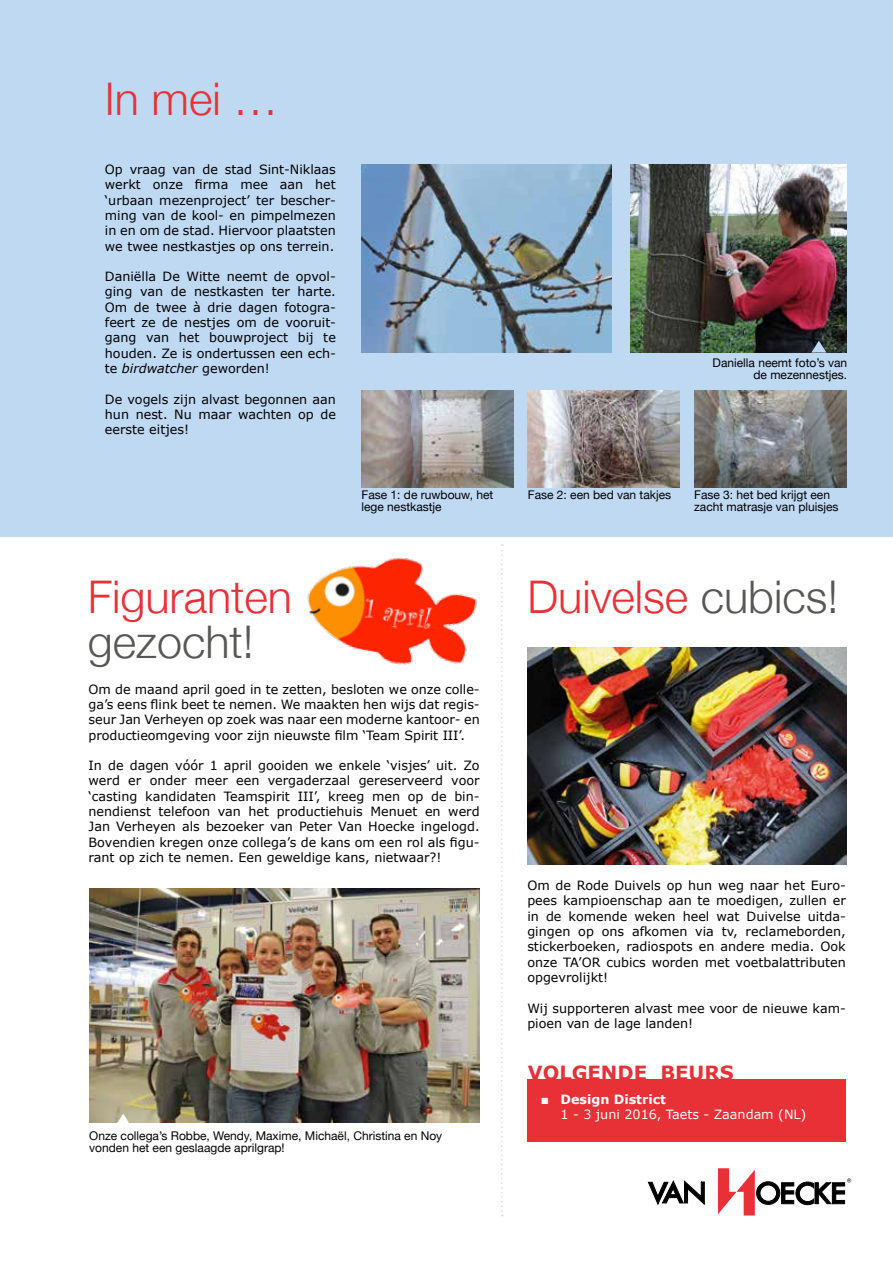
<style>
.page{position:relative;width:893px;height:1263px;background:#fff}
.page>*{position:absolute;margin:0;border:0;box-sizing:border-box;transform-origin:0 0}
.t1{font:300 45px "Helvetica Neue";color:#e73137}
.t2{font:300 45px "Helvetica Neue";color:#575756}
.t3{font:700 19.5px "Verdana";color:#e73137}
.t4{font:12.75px/15.3px "Verdana";color:#000;text-align:justify}
.t5{font:12.75px/15.3px "Verdana";color:#fff}
.t6{font:12px/12px "Helvetica Neue";color:#000}
.s1{font-style:italic}
.s2{color:#575756}
.s3{font-weight:700}
</style>
<div class="page">
<div style="left:0;top:0;width:893px;height:536px;background:#c0d9f3"></div>
<img style="left:361px;top:391px;width:152px;height:97px">
<img style="left:528px;top:391px;width:152px;height:97px">
<img style="left:695px;top:391px;width:152px;height:97px">
<img style="left:361px;top:164px;width:250px;height:189px">
<img style="left:527px;top:648px;width:320px;height:216px">
<img style="left:89px;top:889px;width:391px;height:234px">
<img style="left:630px;top:164px;width:216px;height:189px">
<svg style="left:811px;top:341px;width:15px;height:12px"></svg>
<img style="left:273px;top:536px;width:226px;height:129px">
<div style="left:527px;top:1079px;width:319px;height:63px;background:#e73137"></div>
<svg style="left:501px;top:544px;width:2px;height:672px"></svg>
<svg style="left:116px;top:1114px;width:15px;height:9px"></svg>
<svg style="left:648px;top:1181px;width:56px;height:23px"></svg>
<svg style="left:718px;top:1168px;width:133px;height:47px"></svg>
<h1 class="t1" style="left:105px;top:62px;width:175px">In mei …</h1>
<p class="t4" style="left:105px;top:162px;width:233px">Op vraag van de stad Sint-Niklaas werkt onze firma mee aan het ‘urbaan mezenproject’ ter bescher&shy;ming van de kool- en pimpelmezen in en om de stad. Hiervoor plaatsten we twee nestkastjes op ons terrein.</p>
<p class="t4" style="left:105px;top:269px;width:233px">Daniëlla De Witte neemt de opvol&shy;ging van de nestkasten ter harte.<br>Om de twee à drie dagen fotogra&shy;feert ze de nestjes om de vooruit&shy;gang van het bouwproject bij te houden. Ze is ondertussen een ech&shy;te <span class="s1">birdwatcher</span> geworden!</p>
<p class="t4" style="left:105px;top:391px;width:233px">De vogels zijn alvast begonnen aan hun nest. Nu maar wachten op de eerste eitjes!</p>
<p class="t6" style="left:713px;top:358px;width:136px;text-align:right">Daniella neemt foto’s van de mezennestjes.</p>
<p class="t6" style="left:361px;top:490px;width:133px">Fase 1: de ruwbouw, het lege nestkastje</p>
<p class="t6" style="left:528px;top:490px;width:145px">Fase 2: een bed van takjes</p>
<p class="t6" style="left:694px;top:490px;width:146px">Fase 3: het bed krijgt een zacht matrasje van pluisjes</p>
<h1 class="t1" style="left:88px;top:561px;width:206px">Figuranten</h1>
<h1 class="t2" style="left:88px;top:606px;width:167px">gezocht!</h1>
<h1 class="t1" style="left:527px;top:561px;width:312px">Duivelse <span class="s2">cubics!</span></h1>
<p class="t4" style="left:89px;top:681px;width:393px">Om de maand april goed in te zetten, besloten we onze colle&shy;ga’s eens flink beet te nemen. We maakten hen wijs dat regis&shy;seur Jan Verheyen op zoek was naar een moderne kantoor- en productieomgeving voor zijn nieuwste film ‘Team Spirit III’.</p>
<p class="t4" style="left:89px;top:758px;width:393px">In de dagen vóór 1 april gooiden we enkele ‘visjes’ uit. Zo werd er onder meer een vergaderzaal gereserveerd voor ‘casting kandidaten Teamspirit III’, kreeg men op de bin&shy;nendienst telefoon van het productiehuis Menuet en werd Jan Verheyen als bezoeker van Peter Van Hoecke ingelogd.<br>Bovendien kregen onze collega’s de kans om een rol als figu&shy;rant op zich te nemen. Een geweldige kans, nietwaar?!</p>
<p class="t6" style="left:89px;top:1131px;width:354px">Onze collega’s Robbe, Wendy, Maxime, Michaël, Christina en Noy vonden het een geslaagde aprilgrap!</p>
<p class="t4" style="left:527px;top:878px;width:320px">Om de Rode Duivels op hun weg naar het Euro&shy;pees kampioenschap aan te moedigen, zullen er in de komende weken heel wat Duivelse uitda&shy;gingen op ons afkomen via tv, reclameborden, stickerboeken, radiospots en andere media. Ook onze TA’OR cubics worden met voetbalattributen opgevrolijkt!</p>
<p class="t4" style="left:527px;top:1000px;width:320px">Wij supporteren alvast mee voor de nieuwe kam&shy;pioen van de lage landen!</p>
<h2 class="t3" style="left:528px;top:1059px;width:207px">VOLGENDE BEURS</h2>
<p class="t5" style="left:560px;top:1091px;width:247px;text-indent:-19px">■ <span class="s3">Design District<br></span>1 - 3 juni 2016, Taets - Zaandam (NL)</p>
</div>
